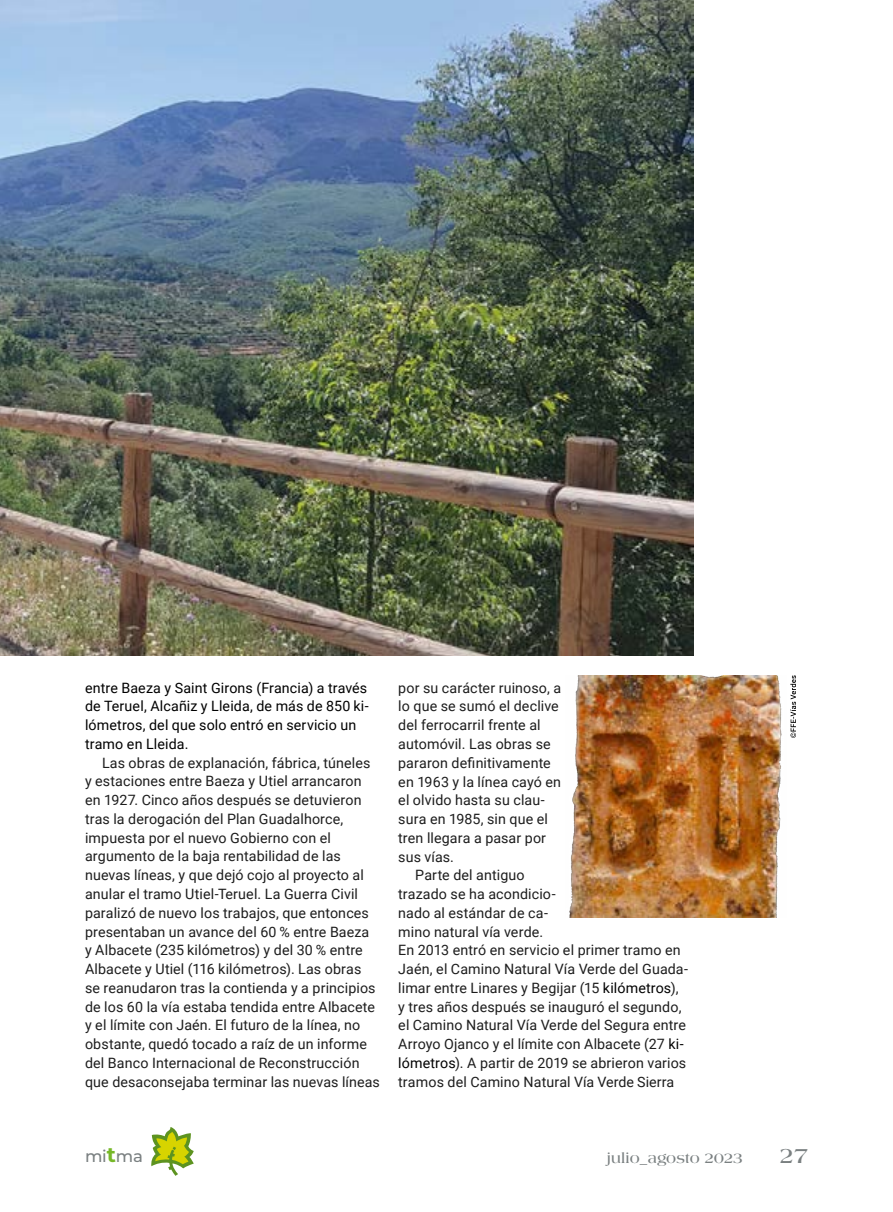
<style>
.page{position:relative;width:893px;height:1212px;background:#fff}
.page>*{position:absolute;margin:0;border:0;box-sizing:border-box;transform-origin:0 0}
.t1{font:700 22.5px "Americana Std";color:#7a8081}
.t2{font:500 16.5px "Montserrat";color:#7a8081}
.t3{font:700 15px "Americana Std";letter-spacing:-.005em;color:#7a8081}
.t4{font:14.25px/18.8px "Roboto";letter-spacing:.01em;color:#1d1d1d}
.t5{font:14.25px/18.8px "Roboto";letter-spacing:.01em;color:#000}
.s1{color:#000}
.s2{font-weight:700;font-size:21px;color:#76b828}
</style>
<div class="page">
<svg style="left:151px;top:1127px;width:43px;height:49px"></svg>
<img style="left:0;top:0;width:693px;height:655px">
<img style="left:569px;top:675px;width:213px;height:243px">
<svg style="left:790px;top:675px;width:6px;height:63px"></svg>
<p class="t5" style="left:85px;top:678px;width:285px">entre Baeza y Saint Girons (Francia) a través de Teruel, Alcañiz y Lleida, de más de 850 ki&shy;lómetros, del que solo entró en servicio un tramo en Lleida.</p>
<p class="t4" style="left:85px;top:753px;width:296px;text-indent:17px">Las obras de explanación, fábrica, túneles y estaciones entre Baeza y Utiel arrancaron en 1927. Cinco años después se detuvieron tras la derogación del Plan Guadalhorce, impuesta por el nuevo Gobierno con el argumento de la baja rentabilidad de las nuevas líneas, y que dejó cojo al proyecto al anular el tramo Utiel-Teruel. La Guerra Civil paralizó de nuevo los trabajos, que entonces presentaban un avance del 60 % entre Baeza<br>y Albacete (235 kilómetros) y del 30 % entre Albacete y Utiel (116 kilómetros). Las obras se reanudaron tras la contienda y a principios de los 60 la vía estaba tendida entre Albacete y el límite con Jaén. El futuro de la línea, no obstante, quedó tocado a raíz de un informe del Banco Internacional de Reconstrucción que desaconsejaba terminar las nuevas líneas</p>
<p class="t4" style="left:398px;top:678px;width:164px">por su carácter ruinoso, a</p>
<p class="t4" style="left:398px;top:696px;width:162px">lo que se sumó el declive</p>
<p class="t4" style="left:398px;top:715px;width:144px">del ferrocarril frente al</p>
<p class="t4" style="left:398px;top:734px;width:154px">automóvil. Las obras se</p>
<p class="t4" style="left:398px;top:753px;width:154px">pararon definitivamente</p>
<p class="t4" style="left:398px;top:771px;width:164px">en 1963 y la línea cayó en</p>
<p class="t4" style="left:398px;top:790px;width:148px">el olvido hasta su clau-</p>
<p class="t4" style="left:398px;top:809px;width:151px">sura en 1985, sin que el</p>
<p class="t4" style="left:398px;top:828px;width:149px">tren llegara a pasar por</p>
<p class="t4" style="left:398px;top:846px;width:57px">sus vías.</p>
<p class="t4" style="left:415px;top:865px;width:111px">Parte del antiguo</p>
<p class="t4" style="left:398px;top:884px;width:159px">trazado se ha acondicio-</p>
<p class="t4" style="left:398px;top:903px;width:151px">nado al estándar de ca-</p>
<p class="t4" style="left:398px;top:921px;width:146px">mino natural vía verde.</p>
<p class="t4" style="left:398px;top:940px;width:284px">En 2013 entró en servicio el primer tramo en</p>
<p class="t4" style="left:398px;top:959px;width:291px">Jaén, el Camino Natural Vía Verde del Guada-</p>
<p class="t4" style="left:398px;top:978px;width:282px">limar entre Linares y Begijar (15 <span class="s1">kilómetros</span>),</p>
<p class="t4" style="left:398px;top:996px;width:285px">y tres años después se inauguró el segundo,</p>
<p class="t4" style="left:398px;top:1015px;width:289px">el Camino Natural Vía Verde del Segura entre</p>
<p class="t4" style="left:398px;top:1034px;width:287px">Arroyo Ojanco y el límite con Albacete (27 <span class="s1">ki-</span></p>
<p class="t4" style="left:398px;top:1053px;width:290px"><span class="s1">lómetros</span>). A partir de 2019 se abrieron varios</p>
<p class="t4" style="left:398px;top:1071px;width:278px">tramos del Camino Natural Vía Verde Sierra</p>
<p class="t2" style="left:85px;top:1144px;width:59px">mi<span class="s2">t</span>ma</p>
<p class="t3" style="left:607px;top:1150px;width:138px">julio_agosto 2023</p>
<h1 class="t1" style="left:780px;top:1143px;width:30px">27</h1>
</div>
